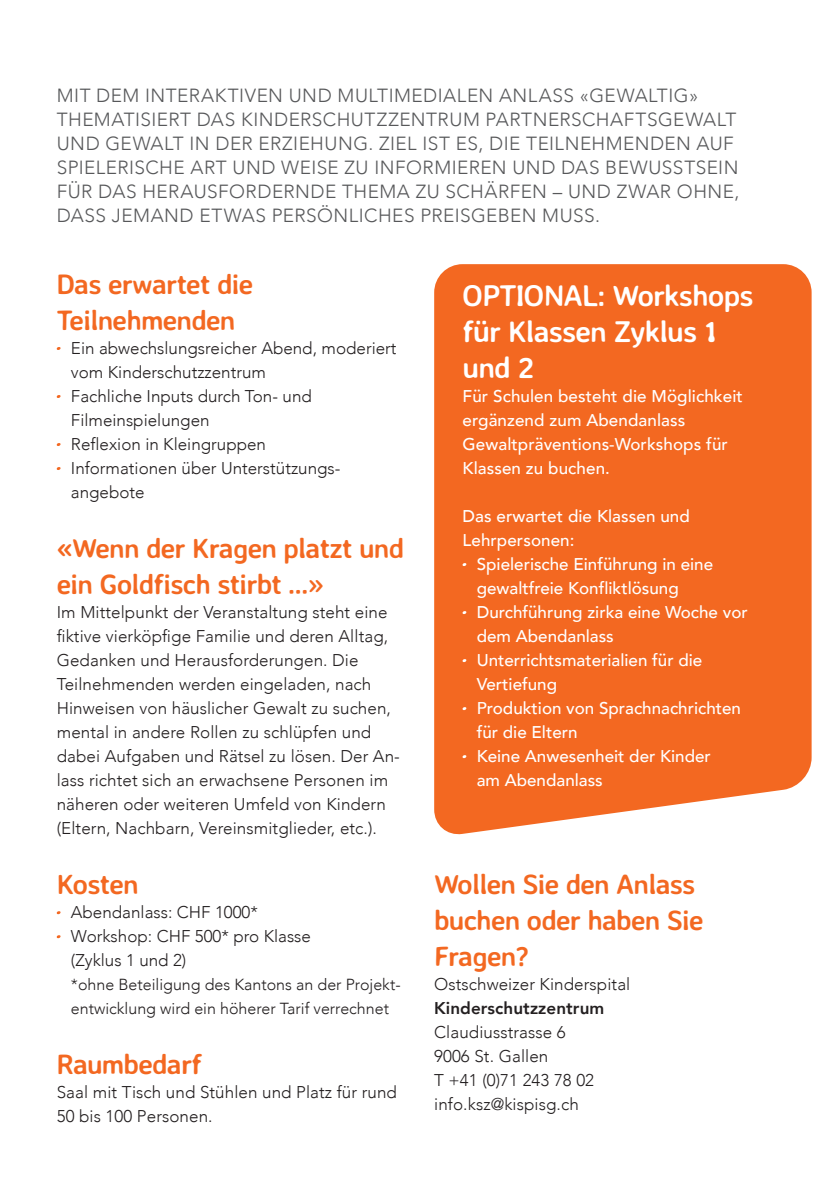
<style>
.page{position:relative;width:840px;height:1191px;background:#fff}
.page>*{position:absolute;margin:0;border:0;box-sizing:border-box;transform-origin:0 0}
.t1{font:700 30px/36px "Averia Sans Libre";letter-spacing:-.03em;color:#fff}
.t2{font:700 28px/36px "Averia Sans Libre";letter-spacing:-.03em;color:#f36821}
.t3{font:300 19px/24px "Avenir";letter-spacing:.025em;color:#57585a}
.t4{font:300 17px/24px "Avenir";letter-spacing:.005em;color:#231f20}
.t5{font:500 17px/24px "Avenir";color:#fff}
.t6{font:800 17px "Avenir";letter-spacing:.005em;color:#231f20}
.t7{font:300 16px/24px "Avenir";color:#231f20}
</style>
<div class="page">
<div style="left:434px;top:264px;width:377px;height:571px;background:#f36821"></div>
<svg style="left:462px;top:563px;width:4px;height:3px"></svg>
<svg style="left:462px;top:611px;width:4px;height:3px"></svg>
<svg style="left:462px;top:659px;width:4px;height:3px"></svg>
<svg style="left:462px;top:707px;width:4px;height:3px"></svg>
<svg style="left:462px;top:755px;width:4px;height:3px"></svg>
<p class="t3" style="left:57px;top:83px;width:683px">MIT DEM INTERAKTIVEN UND MULTIMEDIALEN ANLASS «GEWALTIG» THEMATISIERT DAS KINDERSCHUTZZENTRUM PARTNERSCHAFTSGEWALT UND GEWALT IN DER ERZIEHUNG. ZIEL IST ES, DIE TEILNEHMENDEN AUF SPIELERISCHE ART UND WEISE ZU INFORMIEREN UND DAS BEWUSSTSEIN FÜR DAS HERAUSFORDERNDE THEMA ZU SCHÄRFEN – UND ZWAR OHNE, DASS JEMAND ETWAS PERSÖNLICHES PREISGEBEN MUSS.</p>
<h2 class="t2" style="left:57px;top:265px;width:198px">Das erwartet die<br>Teilnehmenden</h2>
<p class="t4" style="left:71px;top:336px;width:327px">Ein abwechslungsreicher Abend, moderiert vom Kinderschutzzentrum<br>Fachliche Inputs durch Ton- und<br>Filmeinspielungen<br>Reflexion in Kleingruppen<br>Informationen über Unterstützungs&shy;angebote</p>
<h2 class="t2" style="left:57px;top:529px;width:349px">«Wenn der Kragen platzt und ein Goldfisch stirbt …»</h2>
<p class="t4" style="left:57px;top:600px;width:344px">Im Mittelpunkt der Veranstaltung steht eine fiktive vierköpfige Familie und deren Alltag, Gedanken und Herausforderungen. Die Teilnehmenden werden eingeladen, nach Hinweisen von häuslicher Gewalt zu suchen, mental in andere Rollen zu schlüpfen und dabei Aufgaben und Rätsel zu lösen. Der An&shy;lass richtet sich an erwachsene Personen im näheren oder weiteren Umfeld von Kindern (Eltern, Nachbarn, Vereinsmitglieder, etc.).</p>
<h2 class="t2" style="left:57px;top:865px;width:84px">Kosten</h2>
<p class="t4" style="left:71px;top:900px;width:241px">Abendanlass: CHF 1000*<br>Workshop: CHF 500* pro Klasse (Zyklus 1 und 2)</p>
<p class="t7" style="left:71px;top:972px;width:331px">*ohne Beteiligung des Kantons an der Projekt&shy;entwicklung wird ein höherer Tarif verrechnet</p>
<h2 class="t2" style="left:57px;top:1045px;width:147px">Raumbedarf</h2>
<p class="t4" style="left:57px;top:1080px;width:341px">Saal mit Tisch und Stühlen und Platz für rund<br>50 bis 100 Personen.</p>
<h1 class="t1" style="left:462px;top:277px;width:292px">OPTIONAL: Workshops für Klassen Zyklus 1 und 2</h1>
<p class="t5" style="left:462px;top:383px;width:281px">Für Schulen besteht die Möglichkeit ergänzend zum Abendanlass<br>Gewaltpräventions-Workshops für<br>Klassen zu buchen.</p>
<p class="t5" style="left:462px;top:503px;width:229px">Das erwartet die Klassen und<br>Lehrpersonen:</p>
<p class="t5" style="left:476px;top:551px;width:272px">Spielerische Einführung in eine gewaltfreie Konfliktlösung<br>Durchführung zirka eine Woche vor dem Abendanlass<br>Unterrichtsmaterialien für die<br>Vertiefung<br>Produktion von Sprachnachrichten für die Eltern<br>Keine Anwesenheit der Kinder<br>am Abendanlass</p>
<h2 class="t2" style="left:434px;top:865px;width:271px">Wollen Sie den Anlass buchen oder haben Sie<br>Fragen?</h2>
<p class="t4" style="left:434px;top:972px;width:197px">Ostschweizer Kinderspital</p>
<p class="t6" style="left:434px;top:995px;width:171px">Kinderschutzzentrum</p>
<p class="t4" style="left:434px;top:1020px;width:161px">Claudiusstrasse 6<br>9006 St. Gallen<br>T +41 (0)71 243 78 02 info.ksz@kispisg.ch</p>
</div>
